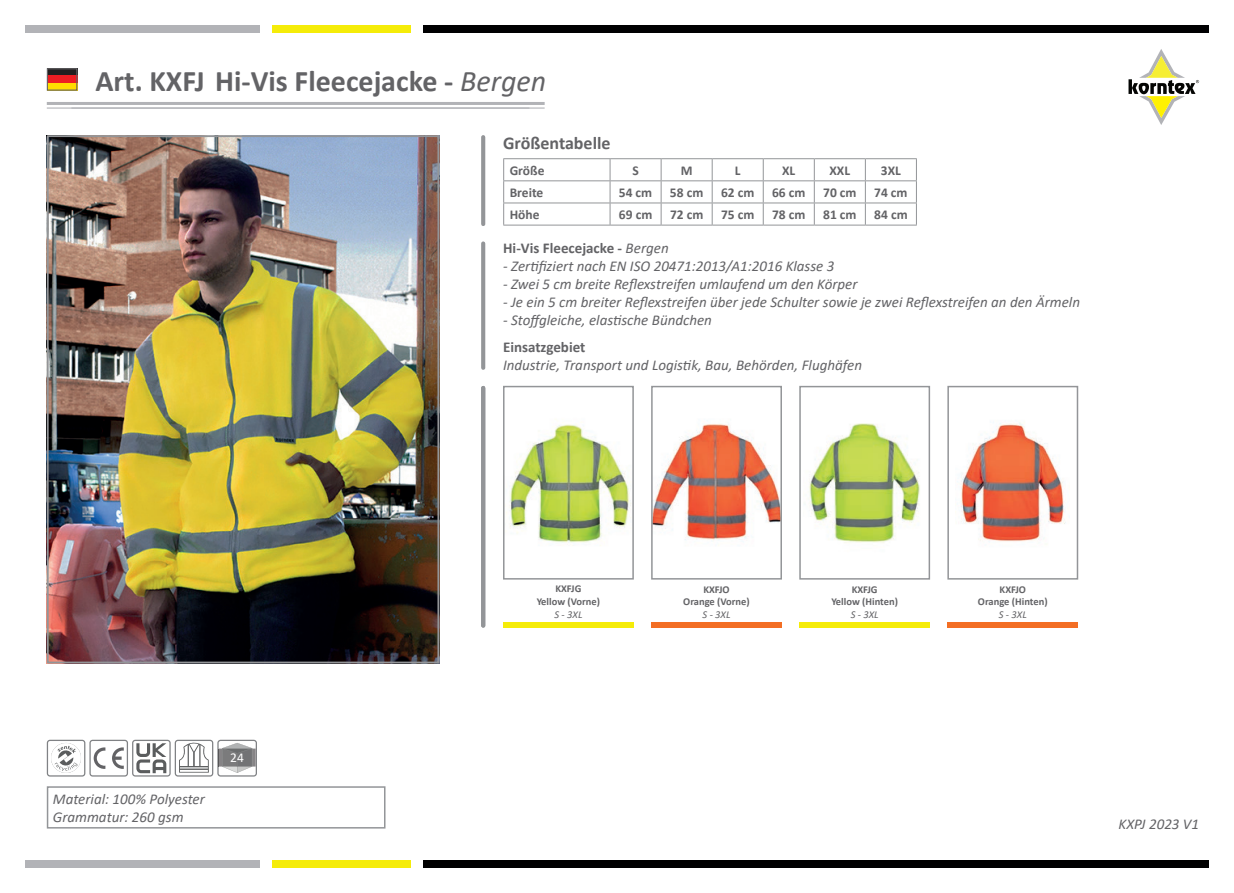
<style>
.page{position:relative;width:1234px;height:893px;background:#fff}
.page>*{position:absolute;margin:0;border:0;box-sizing:border-box;transform-origin:0 0}
.t1{font:700 30px "Calibri";color:#636366}
.t2{font:700 18px "Calibri";color:#636366}
.t3{font:italic 15px/18px "Calibri";color:#636366}
.t4{font:700 15px "Calibri";color:#636366}
.t5{font:700 13.5px "Calibri";color:#636366}
.t6{font:13.5px "Calibri";color:#fff}
.t7{font:700 10.5px/12.6px "Calibri";color:#636366;text-align:center}
.t8{font:italic 10.5px "Calibri";color:#636366}
.s1{font-weight:400;font-style:italic}
</style>
<div class="page">
<div style="left:423px;top:26px;width:785px;height:7px;background:#000001"></div>
<div style="left:26px;top:26px;width:234px;height:7px;background:#b2b3b7"></div>
<div style="left:272px;top:26px;width:138px;height:7px;background:#f5ec09"></div>
<div style="left:423px;top:860px;width:785px;height:7px;background:#000001"></div>
<div style="left:26px;top:860px;width:234px;height:7px;background:#b2b3b7"></div>
<div style="left:272px;top:860px;width:138px;height:7px;background:#f5ec09"></div>
<svg style="left:1128px;top:49px;width:70px;height:76px"></svg>
<svg style="left:481px;top:137px;width:4px;height:87px"></svg>
<svg style="left:481px;top:243px;width:4px;height:125px"></svg>
<hr style="left:503px;top:158px;width:107px;height:1px;background:#939598">
<hr style="left:610px;top:158px;width:51px;height:1px;background:#939598">
<hr style="left:661px;top:158px;width:51px;height:1px;background:#939598">
<hr style="left:763px;top:158px;width:51px;height:1px;background:#939598">
<hr style="left:814px;top:158px;width:51px;height:1px;background:#939598">
<hr style="left:865px;top:158px;width:51px;height:1px;background:#939598">
<hr style="left:503px;top:225px;width:107px;height:1px;background:#939598">
<hr style="left:610px;top:225px;width:51px;height:1px;background:#939598">
<hr style="left:661px;top:225px;width:51px;height:1px;background:#939598">
<hr style="left:712px;top:225px;width:51px;height:1px;background:#939598">
<hr style="left:763px;top:225px;width:51px;height:1px;background:#939598">
<hr style="left:814px;top:225px;width:51px;height:1px;background:#939598">
<hr style="left:865px;top:225px;width:51px;height:1px;background:#939598">
<hr style="left:712px;top:158px;width:51px;height:1px;background:#939598">
<svg style="left:503px;top:159px;width:413px;height:66px"></svg>
<hr style="left:712px;top:180px;width:51px;height:1px;background:#939598">
<hr style="left:481px;top:388px;width:4px;height:238px;background:#939598">
<img style="left:506px;top:422px;width:123px;height:124px">
<div style="left:503px;top:386px;width:130px;height:194px;border:2px solid #939598"></div>
<img style="left:654px;top:420px;width:124px;height:122px">
<div style="left:651px;top:386px;width:130px;height:194px;border:2px solid #939598"></div>
<div style="left:503px;top:622px;width:130px;height:6px;background:#f5ec09"></div>
<div style="left:651px;top:622px;width:130px;height:6px;background:#f36e24"></div>
<hr style="left:47px;top:102px;width:497px;height:3px;background:#b2b3b7">
<hr style="left:47px;top:107px;width:497px;height:2px;background:#b2b3b7">
<div style="left:47px;top:68px;width:30px;height:8px;background:#231f20"></div>
<div style="left:47px;top:83px;width:30px;height:8px;background:#ffdc01"></div>
<div style="left:47px;top:76px;width:30px;height:7px;background:#ee1d23"></div>
<div style="left:47px;top:68px;width:30px;height:23px;border:1px solid #636366"></div>
<div style="left:47px;top:786px;width:338px;height:42px;border:2px solid #939598"></div>
<svg style="left:51px;top:743px;width:30px;height:30px"></svg>
<div style="left:47px;top:740px;width:38px;height:37px;border:1px solid #808285;border-radius:3px"></div>
<svg style="left:112px;top:747px;width:12px;height:22px"></svg>
<svg style="left:94px;top:747px;width:11px;height:22px"></svg>
<div style="left:89px;top:740px;width:39px;height:37px;border:1px solid #808285;border-radius:3px"></div>
<svg style="left:179px;top:742px;width:30px;height:31px"></svg>
<div style="left:175px;top:740px;width:38px;height:37px;border:1px solid #808285;border-radius:3px"></div>
<svg style="left:217px;top:740px;width:40px;height:37px"></svg>
<svg style="left:136px;top:743px;width:30px;height:30px"></svg>
<div style="left:132px;top:740px;width:39px;height:37px;border:1px solid #808285;border-radius:3px"></div>
<img style="left:804px;top:423px;width:116px;height:120px">
<div style="left:799px;top:386px;width:130px;height:194px;border:2px solid #939598"></div>
<div style="left:799px;top:622px;width:130px;height:6px;background:#f5ec09"></div>
<img style="left:957px;top:422px;width:109px;height:120px">
<div style="left:947px;top:386px;width:130px;height:194px;border:2px solid #939598"></div>
<div style="left:947px;top:622px;width:130px;height:6px;background:#f36e24"></div>
<img style="left:50px;top:138px;width:386px;height:522px">
<div style="left:47px;top:135px;width:392px;height:528px;border:2px solid #939598"></div>
<h1 class="t1" style="left:95px;top:60px;width:452px">Art. KXFJ Hi-Vis Fleecejacke - <span class="s1">Bergen</span></h1>
<p class="t2" style="left:503px;top:130px;width:109px">Größentabelle</p>
<p class="t5" style="left:509px;top:161px;width:36px">Größe</p>
<p class="t5" style="left:632px;top:161px;width:8px">S</p>
<p class="t5" style="left:680px;top:161px;width:13px">M</p>
<p class="t5" style="left:734px;top:161px;width:7px">L</p>
<p class="t5" style="left:782px;top:161px;width:15px">XL</p>
<p class="t5" style="left:829px;top:161px;width:22px">XXL</p>
<p class="t5" style="left:880px;top:161px;width:21px">3XL</p>
<p class="t5" style="left:509px;top:183px;width:35px">Breite</p>
<p class="t5" style="left:618px;top:183px;width:35px">54 cm</p>
<p class="t5" style="left:669px;top:183px;width:35px">58 cm</p>
<p class="t5" style="left:720px;top:183px;width:35px">62 cm</p>
<p class="t5" style="left:772px;top:183px;width:35px">66 cm</p>
<p class="t5" style="left:823px;top:183px;width:35px">70 cm</p>
<p class="t5" style="left:874px;top:183px;width:35px">74 cm</p>
<p class="t5" style="left:509px;top:205px;width:31px">Höhe</p>
<p class="t5" style="left:618px;top:205px;width:35px">69 cm</p>
<p class="t5" style="left:670px;top:205px;width:35px">72 cm</p>
<p class="t5" style="left:721px;top:205px;width:35px">75 cm</p>
<p class="t5" style="left:772px;top:205px;width:35px">78 cm</p>
<p class="t5" style="left:823px;top:205px;width:35px">81 cm</p>
<p class="t5" style="left:874px;top:205px;width:35px">84 cm</p>
<p class="t4" style="left:503px;top:237px;width:167px">Hi-Vis Fleecejacke - <span class="s1">Bergen</span></p>
<p class="t3" style="left:503px;top:256px;width:333px">- Zertifiziert nach EN ISO 20471:2013/A1:2016 Klasse 3</p>
<p class="t3" style="left:503px;top:274px;width:356px">- Zwei 5 cm breite Reflexstreifen umlaufend um den Körper</p>
<p class="t3" style="left:503px;top:292px;width:578px">- Je ein 5 cm breiter Reflexstreifen über jede Schulter sowie je zwei Reflexstreifen an den Ärmeln</p>
<p class="t3" style="left:503px;top:310px;width:210px">- Stoffgleiche, elastische Bündchen</p>
<p class="t4" style="left:503px;top:336px;width:84px">Einsatzgebiet</p>
<p class="t3" style="left:503px;top:355px;width:360px">Industrie, Transport und Logistik, Bau, Behörden, Flughäfen</p>
<p class="t3" style="left:53px;top:789px;width:153px">Material: 100% Polyester<br>Grammatur: 260 gsm</p>
<p class="t6" style="left:230px;top:748px;width:15px">24</p>
<p class="t7" style="left:536px;top:583px;width:65px">KXFJG<br>Yellow (Vorne)</p>
<p class="t8" style="left:554px;top:607px;width:29px">S - 3XL</p>
<p class="t7" style="left:703px;top:583px;width:28px">KXFJO</p>
<p class="t8" style="left:702px;top:607px;width:29px">S - 3XL</p>
<p class="t7" style="left:683px;top:595px;width:68px">Orange (Vorne)</p>
<p class="t7" style="left:831px;top:583px;width:68px">KXFJG<br>Yellow (Hinten)</p>
<p class="t8" style="left:850px;top:607px;width:29px">S - 3XL</p>
<p class="t7" style="left:999px;top:583px;width:28px">KXFJO</p>
<p class="t8" style="left:998px;top:607px;width:29px">S - 3XL</p>
<p class="t7" style="left:977px;top:595px;width:71px">Orange (Hinten)</p>
<p class="t3" style="left:1118px;top:814px;width:82px">KXPJ 2023 V1</p>
</div>
